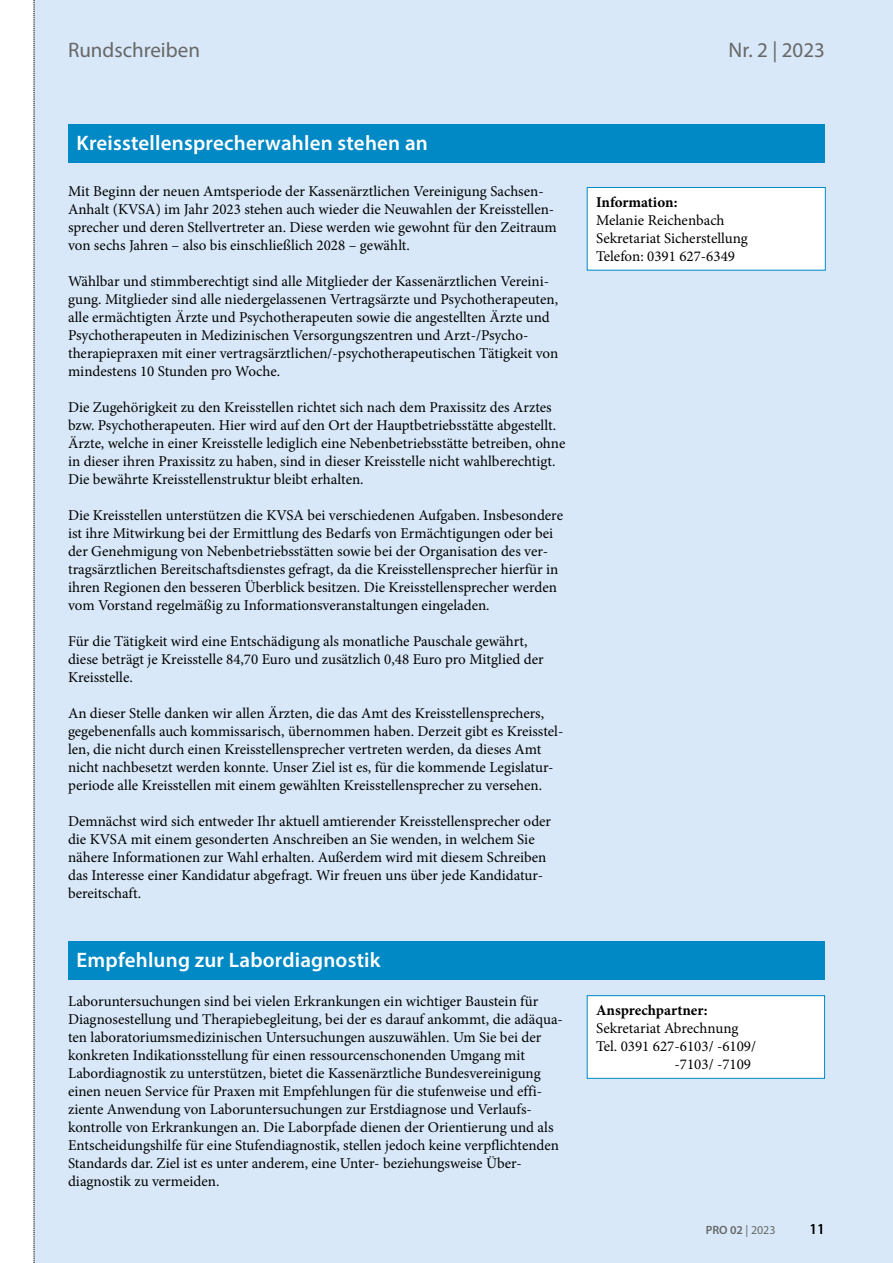
<style>
.page{position:relative;width:893px;height:1263px;background:#fff}
.page>*{position:absolute;margin:0;border:0;box-sizing:border-box;transform-origin:0 0}
.t1{font:600 21px "Myriad Pro";letter-spacing:.01em;color:#fff}
.t2{font:21px "Myriad Pro";color:#676767}
.t3{font:15px/18px "Minion Pro";color:#000}
.t4{font:700 15px "Minion Pro";letter-spacing:-.005em;color:#000}
.t5{font:15px "Myriad Pro";color:#000}
.t6{font:600 12px "Myriad Pro";color:#676767}
.s1{font-weight:400}
</style>
<div class="page">
<div style="left:34px;top:0;width:859px;height:1263px;background:#d8e8f8"></div>
<svg style="left:34px;top:0;width:1px;height:1263px"></svg>
<div style="left:68px;top:124px;width:757px;height:38px;background:#0089c5"></div>
<div style="left:587px;top:187px;width:238px;height:83px;background:#fff"></div>
<div style="left:587px;top:187px;width:239px;height:83px;border:1px solid #0089c5"></div>
<div style="left:68px;top:941px;width:757px;height:39px;background:#0089c5"></div>
<div style="left:587px;top:996px;width:238px;height:82px;background:#fff"></div>
<div style="left:587px;top:995px;width:238px;height:84px;border:1px solid #0089c5"></div>
<h1 class="t2" style="left:68px;top:37px;width:133px">Rundschreiben</h1>
<h1 class="t2" style="left:729px;top:37px;width:98px">Nr. 2 | 2023</h1>
<h1 class="t1" style="left:77px;top:129px;width:353px">Kreisstellensprecherwahlen stehen an</h1>
<p class="t3" style="left:68px;top:182px;width:490px">Mit Beginn der neuen Amtsperiode der Kassenärztlichen Vereinigung Sachsen-Anhalt (KVSA) im Jahr 2023 stehen auch wieder die Neuwahlen der Kreisstellen&shy;sprecher und deren Stellvertreter an. Diese werden wie gewohnt für den Zeitraum von sechs Jahren – also bis einschließlich 2028 – gewählt.</p>
<p class="t3" style="left:68px;top:272px;width:492px">Wählbar und stimmberechtigt sind alle Mitglieder der Kassenärztlichen Vereini&shy;gung. Mitglieder sind alle niedergelassenen Vertragsärzte und Psychotherapeuten, alle ermächtigten Ärzte und Psychotherapeuten sowie die angestellten Ärzte und Psychotherapeuten in Medizinischen Versorgungszentren und Arzt-/Psycho&shy;therapiepraxen mit einer vertragsärztlichen/-psychotherapeutischen Tätigkeit von mindestens 10 Stunden pro Woche.</p>
<p class="t3" style="left:68px;top:398px;width:499px">Die Zugehörigkeit zu den Kreisstellen richtet sich nach dem Praxissitz des Arztes bzw. Psychotherapeuten. Hier wird auf den Ort der Hauptbetriebsstätte abgestellt.<br>Ärzte, welche in einer Kreisstelle lediglich eine Nebenbetriebsstätte betreiben, ohne in dieser ihren Praxissitz zu haben, sind in dieser Kreisstelle nicht wahlberechtigt.<br>Die bewährte Kreisstellenstruktur bleibt erhalten.</p>
<p class="t3" style="left:68px;top:506px;width:496px">Die Kreisstellen unterstützen die KVSA bei verschiedenen Aufgaben. Insbesondere ist ihre Mitwirkung bei der Ermittlung des Bedarfs von Ermächtigungen oder bei der Genehmigung von Nebenbetriebsstätten sowie bei der Organisation des ver&shy;tragsärztlichen Bereitschaftsdienstes gefragt, da die Kreisstellensprecher hierfür in ihren Regionen den besseren Überblick besitzen. Die Kreisstellensprecher werden vom Vorstand regelmäßig zu Informationsveranstaltungen eingeladen.</p>
<p class="t3" style="left:68px;top:632px;width:477px">Für die Tätigkeit wird eine Entschädigung als monatliche Pauschale gewährt, diese beträgt je Kreisstelle 84,70 Euro und zusätzlich 0,48 Euro pro Mitglied der<br>Kreisstelle.</p>
<p class="t3" style="left:68px;top:704px;width:497px">An dieser Stelle danken wir allen Ärzten, die das Amt des Kreisstellensprechers, gegebenenfalls auch kommissarisch, übernommen haben. Derzeit gibt es Kreisstel&shy;len, die nicht durch einen Kreisstellensprecher vertreten werden, da dieses Amt nicht nachbesetzt werden konnte. Unser Ziel ist es, für die kommende Legislatur&shy;periode alle Kreisstellen mit einem gewählten Kreisstellensprecher zu versehen.</p>
<p class="t3" style="left:68px;top:812px;width:485px">Demnächst wird sich entweder Ihr aktuell amtierender Kreisstellensprecher oder die KVSA mit einem gesonderten Anschreiben an Sie wenden, in welchem Sie nähere Informationen zur Wahl erhalten. Außerdem wird mit diesem Schreiben das Interesse einer Kandidatur abgefragt. Wir freuen uns über jede Kandidatur&shy;bereitschaft.</p>
<h1 class="t1" style="left:77px;top:947px;width:305px">Empfehlung zur Labordiagnostik</h1>
<p class="t3" style="left:68px;top:992px;width:496px">Laboruntersuchungen sind bei vielen Erkrankungen ein wichtiger Baustein für Diagnosestellung und Therapiebegleitung, bei der es darauf ankommt, die adäqua&shy;ten laboratoriumsmedizinischen Untersuchungen auszuwählen. Um Sie bei der konkreten Indikationsstellung für einen ressourcenschonenden Umgang mit Labordiagnostik zu unterstützen, bietet die Kassenärztliche Bundesvereinigung einen neuen Service für Praxen mit Empfehlungen für die stufenweise und effi&shy;ziente Anwendung von Laboruntersuchungen zur Erstdiagnose und Verlaufs&shy;kontrolle von Erkrankungen an. Die Laborpfade dienen der Orientierung und als Entscheidungshilfe für eine Stufendiagnostik, stellen jedoch keine verpflichtenden Standards dar. Ziel ist es unter anderem, eine Unter- beziehungsweise Über&shy;diagnostik zu vermeiden.</p>
<p class="t4" style="left:596px;top:192px;width:83px">Information:</p>
<p class="t3" style="left:596px;top:212px;width:153px">Melanie Reichenbach<br>Sekretariat Sicherstellung<br>Telefon: 0391 627-6349</p>
<p class="t4" style="left:596px;top:1000px;width:113px">Ansprechpartner:</p>
<p class="t3" style="left:596px;top:1020px;width:144px">Sekretariat Abrechnung</p>
<p class="t3" style="left:596px;top:1038px;width:162px">Tel. 0391 627-6103/ -6109/</p>
<p class="t3" style="left:674px;top:1056px;width:78px">-7103/ -7109</p>
<p class="t6" style="left:706px;top:1222px;width:71px">PRO 02 <span class="s1">| 2023</span></p>
<p class="t5" style="left:809px;top:1220px;width:17px">11</p>
</div>
